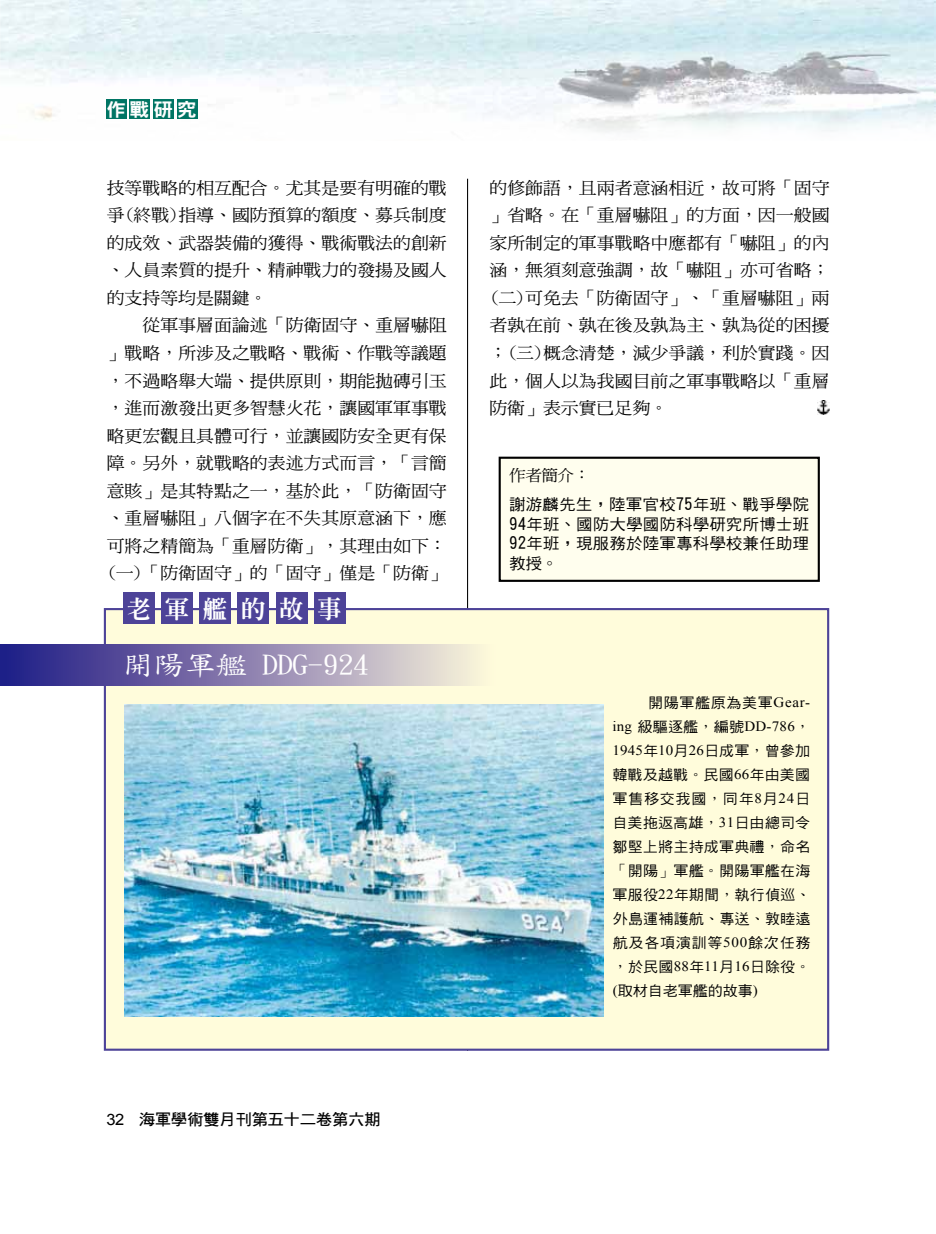
<style>
.page{position:relative;width:936px;height:1234px;background:#fff}
.page>*{position:absolute;margin:0;border:0;box-sizing:border-box;transform-origin:0 0}
.t1{font:27px "DF Kai Shu Md HK BF";letter-spacing:-.025em;color:#fff;scale:1.18 1}
.t2{font:800 24.15px "Inn Ming";letter-spacing:.57em;color:#fff}
.t3{font:18.6px "DFN Hei XB HK BF";color:#fff;scale:1.05 1}
.t4{font:16.95px/27.5px "DF Ming Md HK BF";color:#000;text-align:justify;scale:1.05 1}
.t5{font:15.6px/19.5px "DF Hei Md HK BF";letter-spacing:.01em;color:#000;text-align:justify;scale:1.05 1}
.t6{font:15.6px "DF Hei Bd HK BF";letter-spacing:-.025em;color:#000;scale:1.05 1}
.t7{font:15.6px "DF Ming Md HK BF";color:#000;scale:1.05 1}
.t8{font:14.25px/24px "DF Hei Md HK BF";letter-spacing:.015em;color:#000;text-align:justify;scale:1.05 1}
.t9{font:14.25px/24px "Times New Roman";letter-spacing:.015em;color:#000;scale:1.05 1}
.t10{font:14.25px "DF Hei Md HK BF";letter-spacing:.045em;color:#000;scale:1.05 1}
.s1{font-family:"Times New Roman"}
.s2{font-family:"DF Hei Md HK BF"}
.s3{font-family:"DF Kai Shu SB Estd BF"}
.s4{font-family:"Arial"}
</style>
<div class="page">
<img style="left:0;top:0;width:935px;height:132px">
<hr style="left:467px;top:179px;width:1px;height:871px;background:#000">
<div style="left:106px;top:99px;width:20px;height:20px;background:#007564"></div>
<div style="left:130px;top:99px;width:20px;height:20px;background:#007564"></div>
<div style="left:153px;top:99px;width:21px;height:20px;background:#007564"></div>
<div style="left:177px;top:99px;width:20px;height:20px;background:#007564"></div>
<div style="left:499px;top:457px;width:319px;height:123px;background:#fffeee"></div>
<div style="left:498px;top:456px;width:321px;height:125px;border:2px solid #000"></div>
<div style="left:105px;top:609px;width:723px;height:440px;background:#fffcdb"></div>
<div style="left:0;top:644px;width:495px;height:41px;background:linear-gradient(to right,#1d1484,#fff5dd)"></div>
<div style="left:123px;top:592px;width:32px;height:32px;background:#4d4398"></div>
<div style="left:161px;top:592px;width:32px;height:32px;background:#4d4398"></div>
<div style="left:199px;top:592px;width:32px;height:32px;background:#4d4398"></div>
<div style="left:237px;top:592px;width:32px;height:32px;background:#4d4398"></div>
<div style="left:276px;top:592px;width:31px;height:32px;background:#4d4398"></div>
<div style="left:314px;top:592px;width:32px;height:32px;background:#4d4398"></div>
<img style="left:124px;top:704px;width:479px;height:312px">
<img style="left:817px;top:400px;width:12px;height:15px">
<p class="t3" style="left:106px;top:100px;width:88px">作戰研究</p>
<p class="t4" style="left:107px;top:174px;width:325px">技等戰略的相互配合。尤其是要有明確的戰爭(終戰)指導、國防預算的額度、募兵制度的成效、武器裝備的獲得、戰術戰法的創新、人員素質的提升、精神戰力的發揚及國人的支持等均是關鍵。</p>
<p class="t4" style="left:107px;top:311px;width:325px;text-indent:36px">從軍事層面論述「防衛固守、重層嚇阻」戰略，所涉及之戰略、戰術、作戰等議題，不過略舉大端、提供原則，期能拋磚引玉，進而激發出更多智慧火花，讓國軍軍事戰略更宏觀且具體可行，並讓國防安全更有保障。另外，就戰略的表述方式而言，「言簡意賅」是其特點之一，基於此，「防衛固守、重層嚇阻」八個字在不失其原意涵下，應可將之精簡為「重層防衛」，其理由如下：(一)「防衛固守」的「固守」僅是「防衛」</p>
<h2 class="t2" style="left:127px;top:596px;width:217px">老軍艦的故事</h2>
<h1 class="t1" style="left:122px;top:651px;width:211px">開陽軍艦 DDG-924</h1>
<p class="t4" style="left:489px;top:174px;width:325px">的修飾語，且兩者意涵相近，故可將「固守」省略。在「重層嚇阻」的方面，因一般國家所制定的軍事戰略中應都有「嚇阻」的內涵，無須刻意強調，故「嚇阻」亦可省略；(二)可免去「防衛固守」、「重層嚇阻」兩者孰在前、孰在後及孰為主、孰為從的困擾；(三)概念清楚，減少爭議，利於實踐。因此，個人以為我國目前之軍事戰略以「重層防衛」表示實已足夠。</p>
<p class="t7" style="left:509px;top:467px;width:78px">作者簡介：</p>
<p class="t5" style="left:509px;top:494px;width:287px">謝游麟先生，陸軍官校75年班、戰爭學院94年班、國防大學國防科學研究所博士班92年班，現服務於陸軍專科學校兼任助理教授。</p>
<p class="t10" style="left:648px;top:695px;width:156px">開陽軍艦原為美軍<span class="s1">Gear-</span></p>
<p class="t9" style="left:612px;top:713px;width:190px">ing <span class="s2">級驅逐艦</span><span class="s3">，</span><span class="s2">編號</span>DD-786<span class="s3">，<br></span>1945<span class="s2">年</span>10<span class="s2">月</span>26<span class="s2">日成軍</span><span class="s3">，</span><span class="s2">曾參加</span></p>
<p class="t8" style="left:612px;top:762px;width:190px">韓戰及越戰<span class="s3">。</span>民國<span class="s1">66</span>年由美國軍售移交我國<span class="s3">，</span>同年<span class="s1">8</span>月<span class="s1">24</span>日自美拖返高雄<span class="s3">，</span><span class="s1">31</span>日由總司令鄒堅上將主持成軍典禮<span class="s3">，</span>命名<span class="s3">「</span>開陽<span class="s3">」</span>軍艦<span class="s3">。</span>開陽軍艦在海軍服役<span class="s1">22</span>年期間<span class="s3">，</span>執行偵巡<span class="s3">、</span>外島運補護航<span class="s3">、</span>專送<span class="s3">、</span>敦睦遠航及各項演訓等<span class="s1">500</span>餘次任務<span class="s3">，</span>於民國<span class="s1">88</span>年<span class="s1">11</span>月<span class="s1">16</span>日除役<span class="s3">。</span><span class="s1">(</span>取材自老軍艦的故事<span class="s1">)</span></p>
<p class="t6" style="left:106px;top:1111px;width:263px"><span class="s4">32</span> 海軍學術雙月刊第五十二卷第六期</p>
</div>
